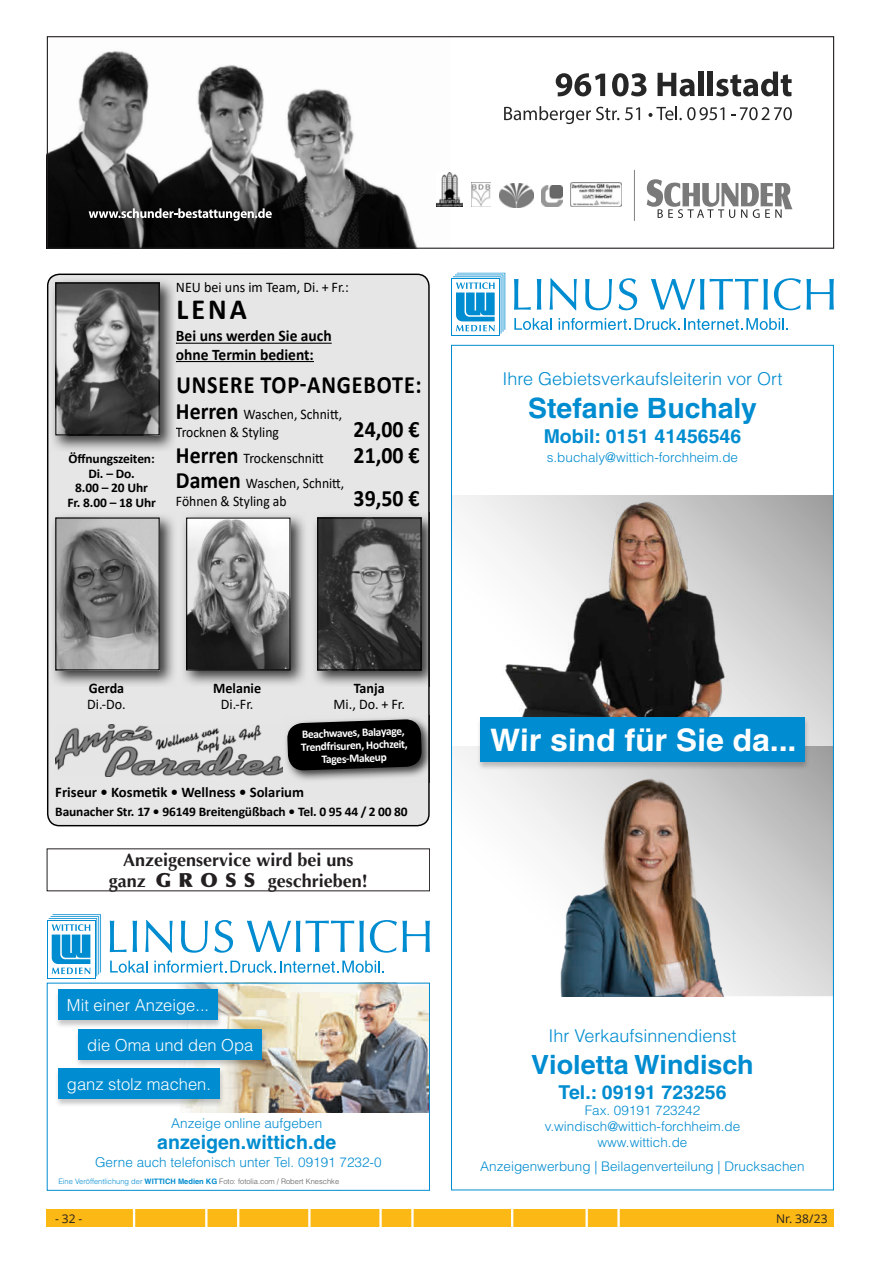
<style>
.page{position:relative;width:881px;height:1263px;background:#fff}
.page>*{position:absolute;margin:0;border:0;box-sizing:border-box;transform-origin:0 0}
.t1{font:700 31.05px "Helvetica LT";color:#fff}
.t2{font:700 29.25px "Calibri";color:#000;scale:.96 1}
.t3{font:700 27.9px "Helvetica LT";color:#008cd0}
.t4{font:700 26.55px "Helvetica LT";color:#008cd0}
.t5{font:700 24.9px "Calibri";letter-spacing:.04em;color:#000;scale:.89 1}
.t6{font:700 23.4px "Calibri";color:#000;scale:.93 1}
.t7{font:700 19.5px "Helvetica LT";color:#008cd0}
.t8{font:700 19.2px "Helvetica LT";color:#008cd0}
.t9{font:700 18px/21px "Optima LT";color:#231f20;text-align:center}
.t10{font:300 17.7px "Helvetica LT";color:#008cd0}
.t11{font:300 16.5px "Helvetica LT";color:#fff}
.t12{font:700 16.2px/18.3px "Calibri";color:#000;scale:.96 1}
.t13{font:14.7px/18.3px "Calibri";color:#000;scale:.93 1}
.t14{font:14.7px "Calibri";color:#000;scale:.96 1}
.t15{font:700 14.7px "Calibri";color:#000}
.t16{font:700 14.7px "Calibri";color:#000;scale:.96 1}
.t17{font:300 13.5px "Helvetica LT";color:#008cd0}
.t18{font:300 13.2px/15.9px "Helvetica LT";color:#008cd0;text-align:center}
.t19{font:700 13.2px/14.7px "Calibri";letter-spacing:-.01em;color:#000;text-align:center}
.t20{font:12px "Open Sans";letter-spacing:.005em;color:#231f20}
.t21{font:700 11.7px/12.9px "Calibri";color:#fff;text-align:center}
.t22{font:300 7.5px "Helvetica LT";color:#57585a}
.s1{font-weight:700;font-size:23.4px}
.s2{font-weight:900;font-size:19.5px}
.s3{color:#008cd0}
.s4{font-weight:700;color:#008cd0}
</style>
<div class="page">
<div style="left:47px;top:1210px;width:786px;height:17px;background:#fcb814"></div>
<svg style="left:133px;top:1210px;width:2px;height:17px"></svg>
<svg style="left:205px;top:1210px;width:2px;height:17px"></svg>
<svg style="left:237px;top:1210px;width:2px;height:17px"></svg>
<svg style="left:308px;top:1210px;width:2px;height:17px"></svg>
<svg style="left:379px;top:1210px;width:2px;height:17px"></svg>
<svg style="left:411px;top:1210px;width:2px;height:17px"></svg>
<svg style="left:511px;top:1210px;width:2px;height:17px"></svg>
<svg style="left:585px;top:1210px;width:2px;height:17px"></svg>
<svg style="left:617px;top:1210px;width:2px;height:17px"></svg>
<svg style="left:555px;top:73px;width:50px;height:23px"></svg>
<svg style="left:612px;top:73px;width:34px;height:23px"></svg>
<svg style="left:657px;top:73px;width:37px;height:23px"></svg>
<div style="left:698px;top:72px;width:5px;height:24px;background:#262626"></div>
<div style="left:707px;top:72px;width:5px;height:24px;background:#262626"></div>
<svg style="left:716px;top:72px;width:75px;height:24px"></svg>
<svg style="left:504px;top:106px;width:135px;height:18px"></svg>
<svg style="left:648px;top:106px;width:33px;height:14px"></svg>
<svg style="left:687px;top:107px;width:37px;height:13px"></svg>
<svg style="left:731px;top:107px;width:60px;height:13px"></svg>
<img style="left:49px;top:51px;width:369px;height:196px">
<hr style="left:634px;top:170px;width:1px;height:51px;background:#808080">
<svg style="left:646px;top:179px;width:146px;height:39px"></svg>
<img style="left:471px;top:183px;width:19px;height:24px">
<img style="left:436px;top:172px;width:26px;height:35px">
<img style="left:499px;top:183px;width:34px;height:24px">
<img style="left:541px;top:186px;width:21px;height:20px">
<img style="left:570px;top:183px;width:50px;height:24px">
<div style="left:78px;top:198px;width:205px;height:33px;background:#000;opacity:.75"></div>
<svg style="left:89px;top:208px;width:183px;height:13px"></svg>
<div style="left:47px;top:36px;width:786px;height:213px;border:1px solid #231f20"></div>
<div style="left:48px;top:275px;width:380px;height:550px;background:#e6e6e6"></div>
<img style="left:55px;top:724px;width:228px;height:52px">
<hr style="left:176px;top:343px;width:155px;height:1px;background:#000">
<hr style="left:176px;top:361px;width:138px;height:1px;background:#000">
<img style="left:283px;top:715px;width:145px;height:67px">
<svg style="left:428px;top:715px;width:1px;height:67px"></svg>
<svg style="left:287px;top:719px;width:135px;height:52px;background:#141414"></svg>
<img style="left:50px;top:277px;width:126px;height:175px">
<img style="left:57px;top:284px;width:101px;height:149px">
<div style="left:55px;top:282px;width:105px;height:153px;border:1px solid #000"></div>
<img style="left:181px;top:512px;width:126px;height:175px">
<img style="left:188px;top:519px;width:100px;height:149px">
<div style="left:186px;top:517px;width:104px;height:153px;border:1px solid #000"></div>
<img style="left:312px;top:512px;width:116px;height:175px">
<svg style="left:428px;top:512px;width:1px;height:175px"></svg>
<img style="left:319px;top:519px;width:100px;height:149px">
<div style="left:317px;top:517px;width:104px;height:153px;border:1px solid #000"></div>
<img style="left:50px;top:512px;width:126px;height:175px">
<img style="left:57px;top:519px;width:101px;height:149px">
<div style="left:55px;top:517px;width:105px;height:153px;border:1px solid #000"></div>
<svg style="left:514px;top:279px;width:16px;height:31px"></svg>
<svg style="left:536px;top:279px;width:5px;height:31px"></svg>
<svg style="left:549px;top:278px;width:27px;height:32px"></svg>
<svg style="left:585px;top:279px;width:27px;height:31px"></svg>
<svg style="left:618px;top:278px;width:19px;height:32px"></svg>
<svg style="left:651px;top:279px;width:116px;height:31px"></svg>
<svg style="left:773px;top:278px;width:27px;height:32px"></svg>
<svg style="left:806px;top:279px;width:27px;height:31px"></svg>
<div style="left:451px;top:278px;width:48px;height:57px;background:#008cd0"></div>
<div style="left:452px;top:279px;width:46px;height:56px;background:#fff"></div>
<svg style="left:453px;top:273px;width:52px;height:61px"></svg>
<svg style="left:514px;top:318px;width:37px;height:12px"></svg>
<svg style="left:558px;top:318px;width:229px;height:12px"></svg>
<svg style="left:453px;top:745px;width:378px;height:251px"></svg>
<svg style="left:453px;top:496px;width:378px;height:249px"></svg>
<img style="left:501px;top:500px;width:281px;height:216px">
<div style="left:476px;top:716px;width:333px;height:54px;background:#231f20;opacity:.26"></div>
<div style="left:480px;top:717px;width:324px;height:45px;background:#008cd0"></div>
<img style="left:497px;top:776px;width:306px;height:220px">
<img style="left:179px;top:985px;width:248px;height:127px">
<div style="left:47px;top:983px;width:382px;height:208px;border:1px solid #008cd0"></div>
<div style="left:54px;top:989px;width:169px;height:40px;background:#231f20;opacity:.26"></div>
<div style="left:58px;top:990px;width:159px;height:30px;background:#008cd0"></div>
<div style="left:75px;top:1028px;width:192px;height:40px;background:#231f20;opacity:.26"></div>
<div style="left:79px;top:1029px;width:183px;height:30px;background:#008cd0"></div>
<div style="left:54px;top:1068px;width:171px;height:40px;background:#231f20;opacity:.26"></div>
<div style="left:58px;top:1068px;width:161px;height:31px;background:#008cd0"></div>
<svg style="left:110px;top:921px;width:27px;height:31px"></svg>
<svg style="left:145px;top:920px;width:27px;height:33px"></svg>
<svg style="left:181px;top:921px;width:27px;height:32px"></svg>
<svg style="left:214px;top:920px;width:19px;height:33px"></svg>
<svg style="left:247px;top:921px;width:117px;height:31px"></svg>
<svg style="left:370px;top:920px;width:59px;height:33px"></svg>
<svg style="left:47px;top:920px;width:2px;height:58px"></svg>
<div style="left:48px;top:921px;width:46px;height:56px;background:#fff"></div>
<svg style="left:49px;top:914px;width:52px;height:62px"></svg>
<svg style="left:110px;top:960px;width:37px;height:13px"></svg>
<svg style="left:154px;top:960px;width:230px;height:13px"></svg>
<p class="t19" style="left:67px;top:451px;width:90px">Öffnungszeiten:<br>Di. – Do.<br>8.00 – 20 Uhr<br>Fr. 8.00 – 18 Uhr</p>
<p class="t14" style="left:176px;top:277px;width:181px">NEU bei uns im Team, Di. + Fr.:</p>
<h2 class="t2" style="left:176px;top:288px;width:75px">LENA</h2>
<p class="t12" style="left:176px;top:327px;width:164px">Bei uns werden Sie auch ohne Termin bedient:</p>
<h3 class="t5" style="left:176px;top:367px;width:277px">UNSERE TOP-ANGEBOTE:</h3>
<p class="t13" style="left:176px;top:404px;width:180px"><span class="s1">Herren</span> Waschen, Schnitt,<br>Trocknen &amp; Styling</p>
<h3 class="t6" style="left:353px;top:413px;width:72px">24,00 €</h3>
<p class="t13" style="left:176px;top:448px;width:160px"><span class="s1">Herren</span> Trockenschnitt</p>
<h3 class="t6" style="left:353px;top:438px;width:72px">21,00 €</h3>
<p class="t13" style="left:176px;top:474px;width:182px"><span class="s1">Damen</span> Waschen, Schnitt,<br>Föhnen &amp; Styling ab</p>
<h3 class="t6" style="left:353px;top:482px;width:72px">39,50 €</h3>
<h3 class="t10" style="left:502px;top:367px;width:281px">Ihre Gebietsverkaufsleiterin vor Ort</h3>
<h3 class="t3" style="left:528px;top:391px;width:230px">Stefanie Buchaly</h3>
<h3 class="t8" style="left:543px;top:424px;width:199px">Mobil: 0151 41456546</h3>
<p class="t18" style="left:546px;top:449px;width:193px">s.buchaly@wittich-forchheim.de</p>
<p class="t16" style="left:89px;top:677px;width:38px">Gerda</p>
<p class="t16" style="left:213px;top:677px;width:51px">Melanie</p>
<p class="t16" style="left:353px;top:677px;width:34px">Tanja</p>
<p class="t14" style="left:87px;top:694px;width:42px">Di.-Do.</p>
<p class="t14" style="left:221px;top:694px;width:35px">Di.-Fr.</p>
<p class="t14" style="left:333px;top:694px;width:76px">Mi., Do. + Fr.</p>
<p class="t21" style="left:300px;top:728px;width:108px;rotate:-2deg">Beachwaves, Balayage,<br>Trendfrisuren, Hochzeit,<br>Tages-Makeup</p>
<p class="t15" style="left:55px;top:781px;width:250px">Friseur • Kosmetik • Wellness • Solarium</p>
<p class="t19" style="left:55px;top:804px;width:354px">Baunacher Str. 17 • 96149 Breitengüßbach • Tel. 0 95 44 / 2 00 80</p>
<h3 class="t9" style="left:109px;top:849px;width:261px">Anzeigenservice wird bei uns ganz <span class="s2">G R O S S</span> geschrieben!</h3>
<p class="t11" style="left:67px;top:995px;width:144px">Mit einer Anzeige...</p>
<p class="t11" style="left:87px;top:1034px;width:167px">die Oma und den Opa</p>
<p class="t11" style="left:67px;top:1074px;width:145px">ganz stolz machen.</p>
<p class="t17" style="left:171px;top:1115px;width:152px">Anzeige online aufgeben</p>
<h3 class="t7" style="left:157px;top:1131px;width:180px">anzeigen.wittich.de</h3>
<p class="t17" style="left:95px;top:1154px;width:288px">Gerne auch telefonisch unter Tel. 09191 7232-0</p>
<p class="t22" style="left:58px;top:1176px;width:282px"><span class="s3">Eine Veröffentlichung der</span> <span class="s4">WITTICH Medien KG</span> Foto: fotolia.com / Robert Kneschke</p>
<h1 class="t1" style="left:489px;top:721px;width:309px">Wir sind für Sie da...</h1>
<h3 class="t10" style="left:548px;top:1025px;width:189px">Ihr Verkaufsinnendienst</h3>
<h3 class="t4" style="left:531px;top:1048px;width:224px">Violetta Windisch</h3>
<h3 class="t8" style="left:558px;top:1080px;width:170px">Tel.: 09191 723256</h3>
<p class="t18" style="left:544px;top:1102px;width:197px">Fax. 09191 723242 v.windisch@wittich-forchheim.de www.wittich.de</p>
<p class="t18" style="left:480px;top:1158px;width:326px">Anzeigenwerbung | Beilagenverteilung | Drucksachen</p>
<p class="t20" style="left:55px;top:1211px;width:28px">- 32 -</p>
<p class="t20" style="left:775px;top:1211px;width:53px">Nr. 38/23</p>
</div>
